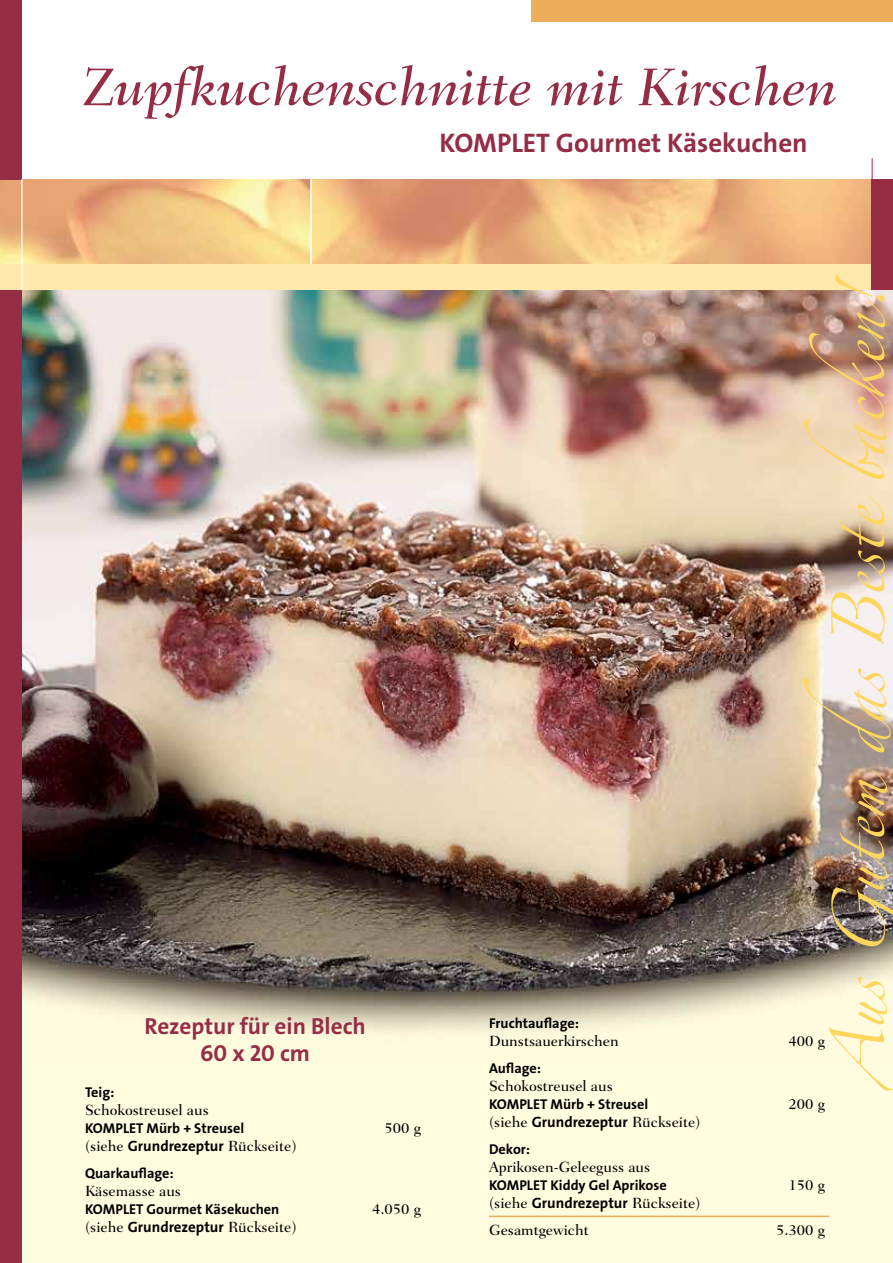
<style>
.page{position:relative;width:893px;height:1263px;background:#fff}
.page>*{position:absolute;margin:0;border:0;box-sizing:border-box;transform-origin:0 0}
.t1{font:italic 500 54px "Fairfield LT Std";letter-spacing:-.005em;color:#952e45}
.t2{font:27px "The Sans LP7 Bld";color:#952e45}
.t3{font:23.25px/27px "The Sans LP7 Bld";color:#952e45;text-align:center}
.t4{font:500 15px/27px "Fairfield LT Std";color:#000}
.t5{font:14.25px "The Sans LP7 Bld";color:#000}
.s1{font-family:"The Sans LP7 Bld";font-weight:400}
</style>
<div class="page">
<div style="left:0;top:184px;width:893px;height:1079px;background:#fffcdf"></div>
<img style="left:21px;top:179px;width:872px;height:882px">
<img style="left:21px;top:290px;width:567px;height:701px">
<img style="left:0;top:179px;width:310px;height:85px">
<div style="left:0;top:264px;width:21px;height:999px;background:#952e45"></div>
<svg style="left:872px;top:158px;width:1px;height:21px"></svg>
<hr style="left:310px;top:178px;width:2px;height:86px;background:#fff">
<div style="left:0;top:264px;width:893px;height:26px;background:#ffe8ac"></div>
<div style="left:0;top:0;width:21px;height:179px;background:#952e45"></div>
<div style="left:531px;top:0;width:362px;height:21px;background:#eead58"></div>
<div style="left:872px;top:179px;width:21px;height:111px;background:#952e45"></div>
<hr style="left:21px;top:179px;width:2px;height:111px;background:#fff">
<svg style="left:828px;top:976px;width:65px;height:114px"></svg>
<img style="left:831px;top:770px;width:62px;height:176px">
<svg style="left:804px;top:668px;width:87px;height:84px;background:#d9c9b3"></svg>
<svg style="left:830px;top:496px;width:55px;height:148px;background:#d0bc9e"></svg>
<svg style="left:804px;top:274px;width:82px;height:205px;background:#d8b592"></svg>
<hr style="left:489px;top:1215px;width:340px;height:2px;background:#eead58">
<h1 class="t1" style="left:83px;top:55px;width:755px">Zupfkuchenschnitte mit Kirschen</h1>
<h2 class="t2" style="left:439px;top:125px;width:370px">KOMPLET Gourmet Käsekuchen</h2>
<h3 class="t3" style="left:144px;top:1012px;width:223px">Rezeptur für ein Blech<br>60 x 20 cm</h3>
<p class="t5" style="left:85px;top:1082px;width:31px">Teig:</p>
<p class="t4" style="left:85px;top:1096px;width:125px">Schokostreusel aus</p>
<p class="t5" style="left:85px;top:1118px;width:161px">KOMPLET Mürb + Streusel</p>
<p class="t4" style="left:385px;top:1114px;width:38px">500 g</p>
<p class="t4" style="left:85px;top:1132px;width:213px">(siehe <span class="s1">Grundrezeptur</span> Rückseite)</p>
<p class="t5" style="left:85px;top:1163px;width:90px">Quarkauflage:</p>
<p class="t4" style="left:85px;top:1177px;width:98px">Käsemasse aus</p>
<p class="t5" style="left:85px;top:1199px;width:196px">KOMPLET Gourmet Käsekuchen</p>
<p class="t4" style="left:372px;top:1195px;width:50px">4.050 g</p>
<p class="t4" style="left:85px;top:1213px;width:213px">(siehe <span class="s1">Grundrezeptur</span> Rückseite)</p>
<p class="t5" style="left:489px;top:1014px;width:91px">Fruchtauflage:</p>
<p class="t4" style="left:489px;top:1027px;width:131px">Dunstsauerkirschen</p>
<p class="t4" style="left:788px;top:1027px;width:38px">400 g</p>
<p class="t5" style="left:489px;top:1059px;width:54px">Auflage:</p>
<p class="t4" style="left:489px;top:1072px;width:125px">Schokostreusel aus</p>
<p class="t5" style="left:489px;top:1095px;width:161px">KOMPLET Mürb + Streusel</p>
<p class="t4" style="left:788px;top:1090px;width:38px">200 g</p>
<p class="t4" style="left:489px;top:1108px;width:213px">(siehe <span class="s1">Grundrezeptur</span> Rückseite)</p>
<p class="t5" style="left:489px;top:1140px;width:43px">Dekor:</p>
<p class="t4" style="left:489px;top:1153px;width:163px">Aprikosen-Geleeguss aus</p>
<p class="t5" style="left:489px;top:1176px;width:179px">KOMPLET Kiddy Gel Aprikose</p>
<p class="t4" style="left:788px;top:1171px;width:38px">150 g</p>
<p class="t4" style="left:489px;top:1189px;width:213px">(siehe <span class="s1">Grundrezeptur</span> Rückseite)<br>Gesamtgewicht</p>
<p class="t4" style="left:776px;top:1216px;width:50px">5.300 g</p>
</div>
